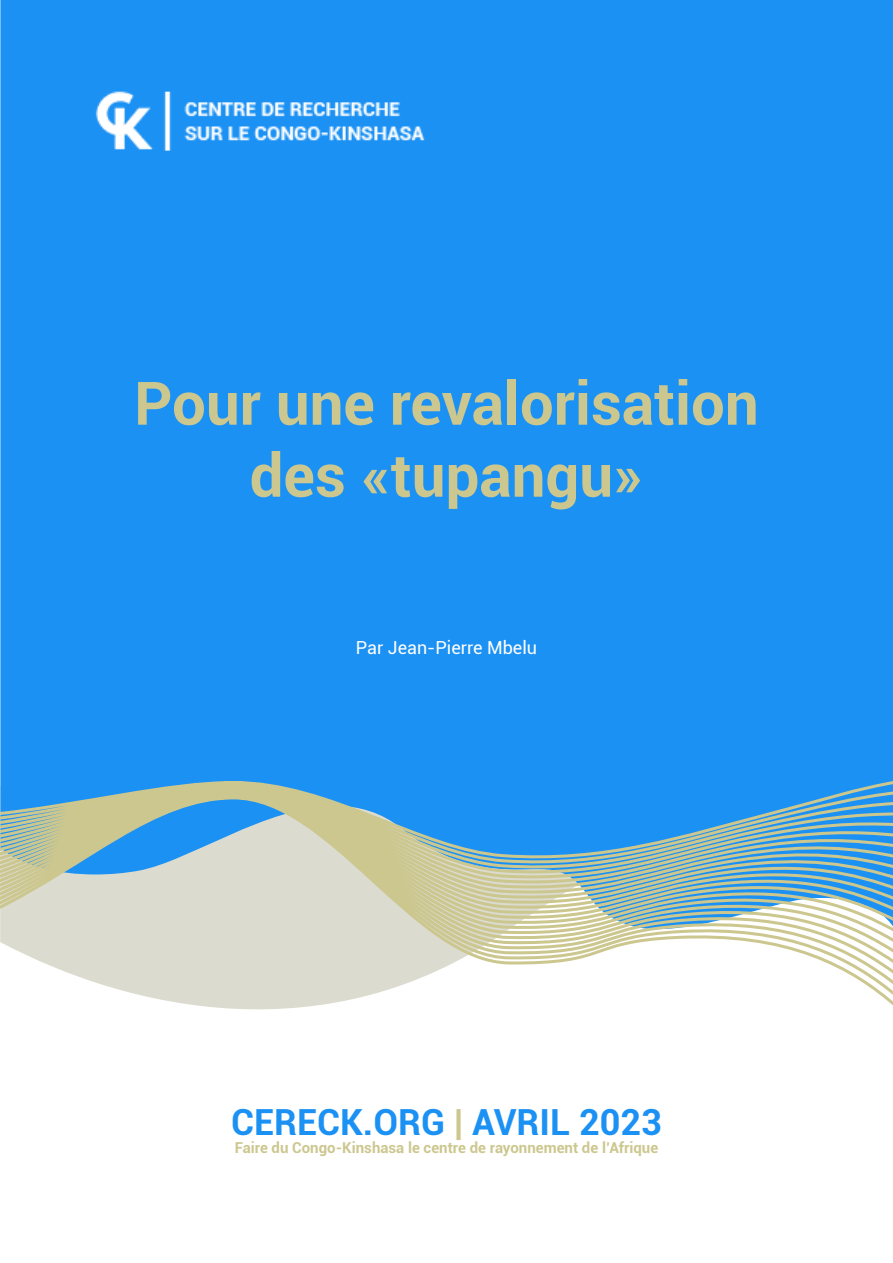
<style>
.page{position:relative;width:893px;height:1263px;background:#fff}
.page>*{position:absolute;margin:0;border:0;box-sizing:border-box;transform-origin:0 0}
.t1{font:700 60px "Roboto";color:#ccc78f}
.t2{font:700 36px "Roboto";color:#1c91f4}
.t3{font:18px "Roboto";color:#fff}
.t4{font:700 15px "Roboto";color:#ccc78f}
.s1{color:#ccc78f}
</style>
<div class="page">
<div style="left:0;top:0;width:893px;height:778px;background:#1c91f4"></div>
<svg style="left:0;top:778px;width:893px;height:232px"></svg>
<img style="left:64px;top:64px;width:375px;height:120px">
<p class="t1" style="left:134px;top:361px;width:626px">Pour une revalorisation</p>
<p class="t1" style="left:250px;top:433px;width:395px">des «tupangu»</p>
<p class="t3" style="left:356px;top:635px;width:183px">Par Jean-Pierre Mbelu</p>
<h2 class="t2" style="left:231px;top:1097px;width:432px">CERECK.ORG <span class="s1">|</span> AVRIL 2023</h2>
<p class="t4" style="left:235px;top:1137px;width:425px">Faire du Congo-Kinshasa le centre de rayonnement de l’Afrique</p>
</div>
